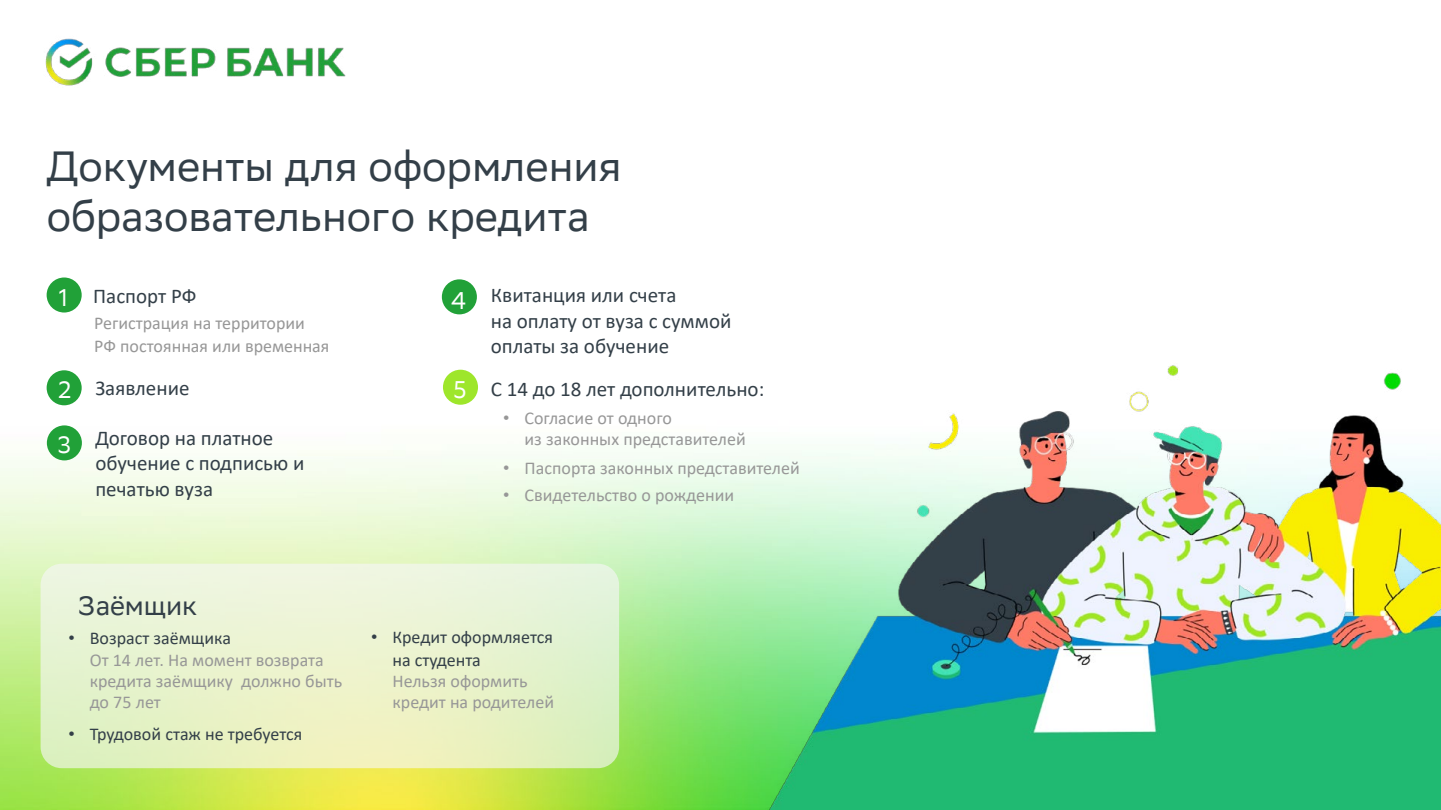
<style>
.page{position:relative;width:1441px;height:810px;background:#fff}
.page>*{position:absolute;margin:0;border:0;box-sizing:border-box;transform-origin:0 0}
.t1{font:42px/50.8px "SB Sans Display";color:#333f48}
.t2{font:27px "SB Sans Display";color:#333f48}
.t3{font:24px "SB Sans Display";color:#fff}
.t4{font:21px/25.5px "Calibri";color:#333f48}
.t5{font:18px/20.9px "Calibri";color:#979797}
.t6{font:18px/22.6px "Calibri";color:#333f48}
.s1{font-family:"Arial"}
.s2{font-family:"Arial";color:#333f48}
.s3{color:#333f48}
</style>
<div class="page">
<img style="left:0;top:277px;width:747px;height:533px">
<div style="left:41px;top:564px;width:578px;height:204px;background:#f6f6f6;border-radius:21px;opacity:.65"></div>
<img style="left:747px;top:365px;width:693px;height:445px">
<img style="left:45px;top:38px;width:301px;height:48px">
<div style="left:47px;top:278px;width:35px;height:35px;background:#21a138;border-radius:50%"></div>
<div style="left:47px;top:425px;width:35px;height:35px;background:#21a138;border-radius:50%"></div>
<div style="left:47px;top:370px;width:35px;height:35px;background:#21a138;border-radius:50%"></div>
<div style="left:442px;top:279px;width:35px;height:35px;background:#21a138;border-radius:50%"></div>
<div style="left:443px;top:370px;width:35px;height:35px;background:#9ee62b;border-radius:50%"></div>
<h1 class="t1" style="left:47px;top:142px;width:576px">Документы для оформления образовательного кредита</h1>
<h3 class="t3" style="left:58px;top:284px;width:12px">1</h3>
<p class="t4" style="left:93px;top:283px;width:105px">Паспорт РФ</p>
<p class="t5" style="left:94px;top:312px;width:237px;line-height:22.6px">Регистрация на территории<br>РФ постоянная или временная</p>
<h3 class="t3" style="left:451px;top:287px;width:16px">4</h3>
<p class="t4" style="left:490px;top:282px;width:242px">Квитанция или счета<br>на оплату от вуза с суммой оплаты за обучение</p>
<h3 class="t3" style="left:58px;top:376px;width:15px">2</h3>
<h3 class="t3" style="left:57px;top:431px;width:15px">3</h3>
<p class="t4" style="left:95px;top:375px;width:96px">Заявление</p>
<p class="t4" style="left:490px;top:376px;width:275px">С 14 до 18 лет дополнительно:</p>
<p class="t5" style="left:524px;top:408px;width:223px;text-indent:-21px"><span class="s1">•</span> Согласие от одного<br>из законных представителей</p>
<p class="t5" style="left:503px;top:457px;width:298px"><span class="s1">•</span> Паспорта законных представителей</p>
<p class="t5" style="left:503px;top:484px;width:232px"><span class="s1">•</span> Свидетельство о рождении</p>
<h3 class="t3" style="left:453px;top:376px;width:15px">5</h3>
<p class="t4" style="left:95px;top:424px;width:211px">Договор на платное обучение с подписью и печатью вуза</p>
<h2 class="t2" style="left:78px;top:590px;width:120px">Заёмщик</h2>
<p class="t5" style="left:90px;top:626px;width:235px;line-height:22.6px;text-indent:-21px"><span class="s2">•</span> <span class="s3">Возраст заёмщика<br></span>От 14 лет. На момент возврата</p>
<p class="t5" style="left:90px;top:670px;width:254px">кредита заёмщику должно быть до 75 лет</p>
<p class="t6" style="left:68px;top:722px;width:235px"><span class="s1">•</span> Трудовой стаж не требуется</p>
<p class="t6" style="left:392px;top:626px;width:162px;text-indent:-21px"><span class="s1">•</span> Кредит оформляется на студента</p>
<p class="t5" style="left:392px;top:670px;width:163px">Нельзя оформить кредит на родителей</p>
</div>
